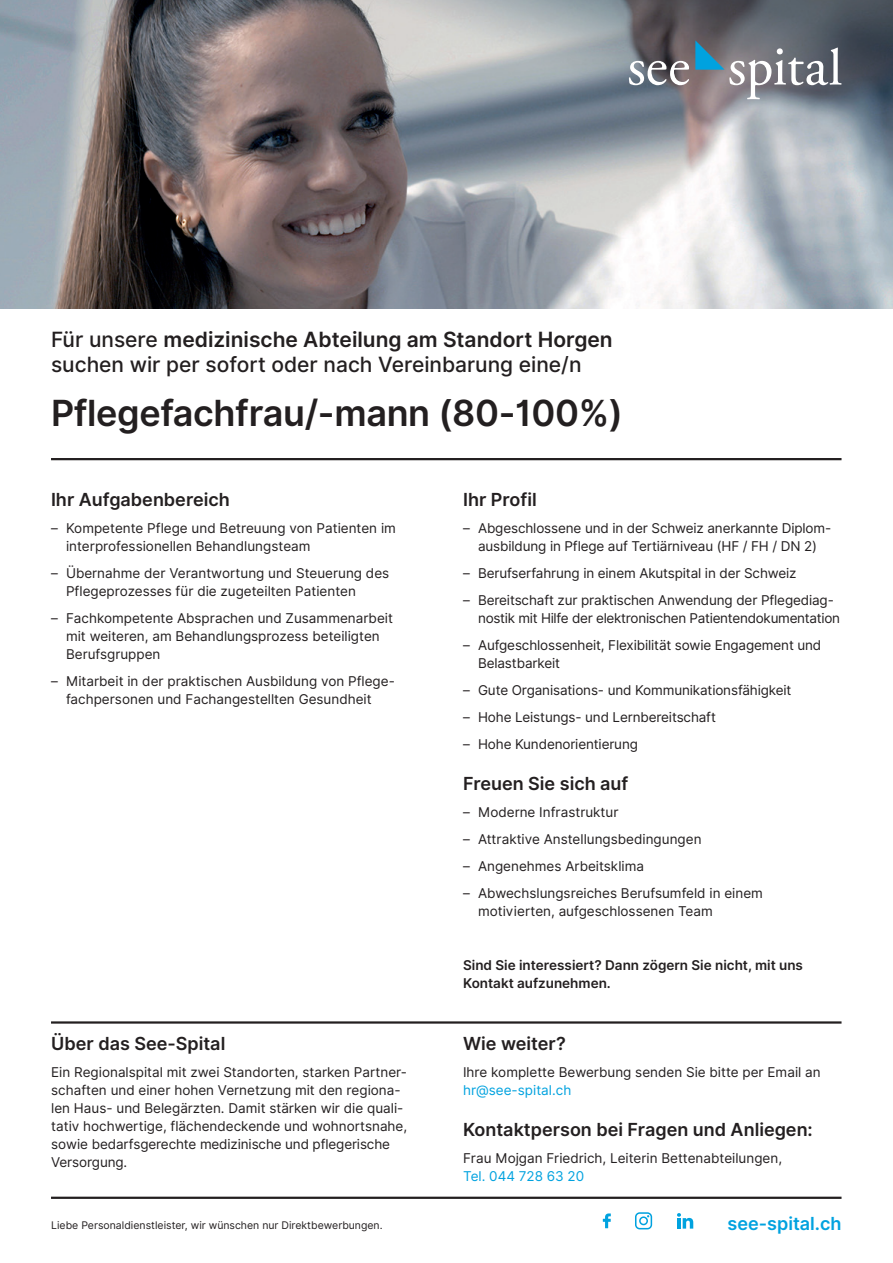
<style>
.page{position:relative;width:893px;height:1263px;background:#fff}
.page>*{position:absolute;margin:0;border:0;box-sizing:border-box;transform-origin:0 0}
.t1{font:600 36px "Inter";letter-spacing:-.01em;color:#231f20}
.t2{font:500 21px/25.5px "Inter";color:#231f20}
.t3{font:600 18px "Inter";color:#231f20}
.t4{font:600 18px "Inter";color:#00a2df}
.t5{font:13.5px/18px "Inter";color:#231f20}
.t6{font:13.5px/18px "Inter";letter-spacing:-.02em;color:#231f20}
.t7{font:600 13.5px/18px "Inter";color:#231f20}
.t8{font:13.5px "Inter";color:#00a2df}
.t9{font:10.5px "Inter";color:#231f20}
.s1{font-weight:600}
</style>
<div class="page">
<img style="left:0;top:0;width:893px;height:309px">
<svg style="left:629px;top:61px;width:60px;height:24px"></svg>
<svg style="left:695px;top:40px;width:147px;height:59px"></svg>
<hr style="left:51px;top:1021px;width:790px;height:3px;background:#231f20">
<hr style="left:51px;top:1197px;width:790px;height:2px;background:#231f20">
<svg style="left:677px;top:1213px;width:16px;height:15px"></svg>
<svg style="left:603px;top:1213px;width:8px;height:15px"></svg>
<svg style="left:635px;top:1212px;width:17px;height:17px"></svg>
<hr style="left:51px;top:458px;width:790px;height:2px;background:#231f20">
<h2 class="t2" style="left:51px;top:326px;width:563px">Für unsere <span class="s1">medizinische Abteilung am Standort Horgen </span>suchen wir per sofort oder nach Vereinbarung eine/n</h2>
<h1 class="t1" style="left:51px;top:387px;width:573px">Pflegefachfrau/-mann (80-100%)</h1>
<h3 class="t3" style="left:51px;top:487px;width:180px">Ihr Aufgabenbereich</h3>
<p class="t5" style="left:66px;top:520px;width:331px;text-indent:-15px">– Kompetente Pflege und Betreuung von Patienten im interprofessionellen Behandlungsteam</p>
<p class="t5" style="left:66px;top:565px;width:325px;text-indent:-15px">– Übernahme der Verantwortung und Steuerung des<br>Pflegeprozesses für die zugeteilten Patienten</p>
<p class="t5" style="left:66px;top:610px;width:328px;text-indent:-15px">– Fachkompetente Absprachen und Zusammenarbeit mit weiteren, am Behandlungsprozess beteiligten<br>Berufsgruppen</p>
<p class="t5" style="left:66px;top:673px;width:330px;text-indent:-15px">– Mitarbeit in der praktischen Ausbildung von Pflege&shy;fachpersonen und Fachangestellten Gesundheit</p>
<h3 class="t3" style="left:51px;top:1030px;width:176px">Über das See-Spital</h3>
<p class="t5" style="left:51px;top:1063px;width:357px">Ein Regionalspital mit zwei Standorten, starken Partner&shy;schaften und einer hohen Vernetzung mit den regiona&shy;len Haus- und Belegärzten. Damit stärken wir die quali&shy;tativ hochwertige, flächendeckende und wohnortsnahe, sowie bedarfsgerechte medizinische und pflegerische Versorgung.</p>
<p class="t9" style="left:51px;top:1217px;width:333px">Liebe Personaldienstleister, wir wünschen nur Direktbewerbungen.</p>
<h3 class="t3" style="left:463px;top:487px;width:75px">Ihr Profil</h3>
<p class="t5" style="left:463px;top:520px;width:370px;text-align:center">– Abgeschlossene und in der Schweiz anerkannte Diplom&shy;ausbildung in Pflege auf Tertiärniveau (HF / FH / DN 2)</p>
<p class="t5" style="left:463px;top:565px;width:335px">– Berufserfahrung in einem Akutspital in der Schweiz</p>
<p class="t6" style="left:478px;top:592px;width:364px;text-indent:-15px">– Bereitschaft zur praktischen Anwendung der Pflegediag&shy;nostik mit Hilfe der elektronischen Patientendokumentation</p>
<p class="t5" style="left:478px;top:637px;width:345px;text-indent:-15px">– Aufgeschlossenheit, Flexibilität sowie Engagement und<br>Belastbarkeit</p>
<p class="t5" style="left:463px;top:682px;width:330px">– Gute Organisations- und Kommunikationsfähigkeit</p>
<p class="t5" style="left:463px;top:709px;width:254px">– Hohe Leistungs- und Lernbereitschaft</p>
<p class="t5" style="left:463px;top:736px;width:176px">– Hohe Kundenorientierung</p>
<h3 class="t3" style="left:463px;top:770px;width:167px">Freuen Sie sich auf</h3>
<p class="t5" style="left:463px;top:803px;width:157px">– Moderne Infrastruktur</p>
<p class="t5" style="left:463px;top:830px;width:240px">– Attraktive Anstellungsbedingungen</p>
<p class="t5" style="left:463px;top:857px;width:182px">– Angenehmes Arbeitsklima</p>
<p class="t5" style="left:478px;top:884px;width:286px;text-indent:-15px">– Abwechslungsreiches Berufsumfeld in einem motivierten, aufgeschlossenen Team</p>
<p class="t7" style="left:463px;top:956px;width:341px">Sind Sie interessiert? Dann zögern Sie nicht, mit uns<br>Kontakt aufzunehmen.</p>
<h3 class="t3" style="left:463px;top:1030px;width:104px">Wie weiter?</h3>
<p class="t5" style="left:463px;top:1063px;width:359px">Ihre komplette Bewerbung senden Sie bitte per Email an</p>
<p class="t8" style="left:463px;top:1080px;width:110px">hr@see-spital.ch</p>
<h3 class="t3" style="left:463px;top:1116px;width:351px">Kontaktperson bei Fragen und Anliegen:</h3>
<p class="t5" style="left:463px;top:1149px;width:321px">Frau Mojgan Friedrich, Leiterin Bettenabteilungen,</p>
<p class="t8" style="left:463px;top:1166px;width:123px">Tel. 044 728 63 20</p>
<h3 class="t4" style="left:728px;top:1210px;width:115px">see-spital.ch</h3>
</div>
